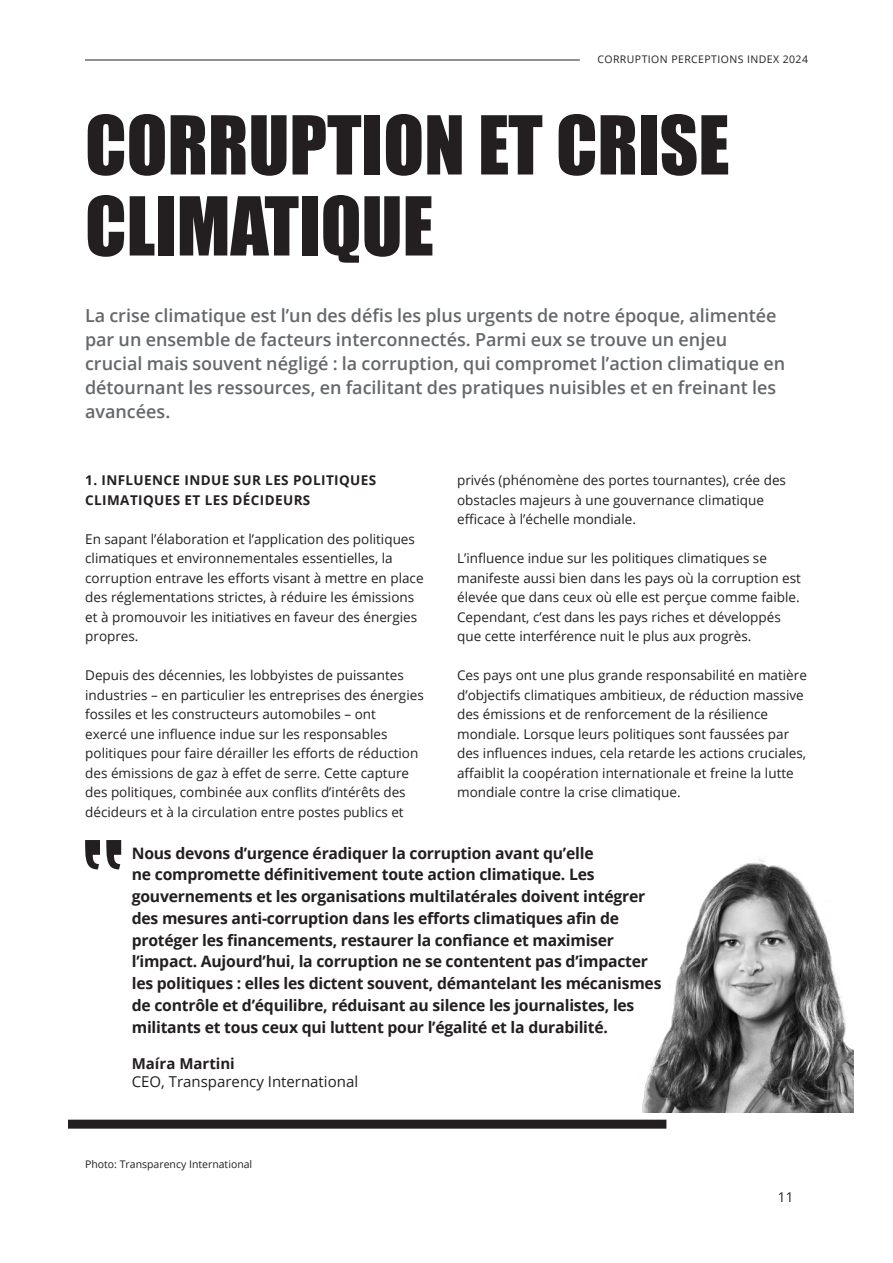
<style>
.page{position:relative;width:893px;height:1263px;background:#fff}
.page>*{position:absolute;margin:0;border:0;box-sizing:border-box;transform-origin:0 0}
.t1{font:75px/81px "Impact";color:#231f20}
.t2{font:600 18px/24px "Open Sans";color:#64686b}
.t3{font:700 15.75px/21.8px "Open Sans";letter-spacing:-.015em;color:#231f20}
.t4{font:15px "Open Sans";color:#231f20}
.t5{font:700 15px "Open Sans";color:#231f20}
.t6{font:13.5px/19.5px "Open Sans";color:#231f20}
.t7{font:700 13.5px/19.5px "Open Sans";letter-spacing:.03em;color:#231f20}
.t8{font:10.5px "Open Sans";color:#231f20}
.t9{font:10.5px "Open Sans";letter-spacing:.04em;color:#231f20}
</style>
<div class="page">
<hr style="left:85px;top:60px;width:495px;height:1px;background:#231f20">
<div style="left:68px;top:1120px;width:598px;height:9px;background:#231f20"></div>
<svg style="left:85px;top:840px;width:36px;height:29px"></svg>
<img style="left:642px;top:859px;width:211px;height:254px">
<p class="t9" style="left:597px;top:53px;width:212px">CORRUPTION PERCEPTIONS INDEX 2024</p>
<h1 class="t1" style="left:85px;top:105px;width:646px">CORRUPTION ET CRISE<br>CLIMATIQUE</h1>
<p class="t2" style="left:85px;top:303px;width:702px">La crise climatique est l’un des défis les plus urgents de notre époque, alimentée par un ensemble de facteurs interconnectés. Parmi eux se trouve un enjeu crucial mais souvent négligé : la corruption, qui compromet l’action climatique en détournant les ressources, en facilitant des pratiques nuisibles et en freinant les avancées.</p>
<p class="t7" style="left:85px;top:472px;width:293px">1. INFLUENCE INDUE SUR LES POLITIQUES<br>CLIMATIQUES ET LES DÉCIDEURS</p>
<p class="t6" style="left:85px;top:529px;width:340px">En sapant l’élaboration et l’application des politiques climatiques et environnementales essentielles, la corruption entrave les efforts visant à mettre en place des réglementations strictes, à réduire les émissions et à promouvoir les initiatives en faveur des énergies propres.</p>
<p class="t6" style="left:85px;top:665px;width:340px">Depuis des décennies, les lobbyistes de puissantes industries – en particulier les entreprises des énergies fossiles et les constructeurs automobiles – ont<br>exercé une influence indue sur les responsables politiques pour faire dérailler les efforts de réduction des émissions de gaz à effet de serre. Cette capture des politiques, combinée aux conflits d’intérêts des décideurs et à la circulation entre postes publics et</p>
<p class="t6" style="left:457px;top:470px;width:330px">privés (phénomène des portes tournantes), crée des obstacles majeurs à une gouvernance climatique efficace à l’échelle mondiale.</p>
<p class="t6" style="left:457px;top:548px;width:345px">L’influence indue sur les politiques climatiques se manifeste aussi bien dans les pays où la corruption est élevée que dans ceux où elle est perçue comme faible.<br>Cependant, c’est dans les pays riches et développés que cette interférence nuit le plus aux progrès.</p>
<p class="t6" style="left:457px;top:665px;width:351px">Ces pays ont une plus grande responsabilité en matière d’objectifs climatiques ambitieux, de réduction massive des émissions et de renforcement de la résilience mondiale. Lorsque leurs politiques sont faussées par des influences indues, cela retarde les actions cruciales, affaiblit la coopération internationale et freine la lutte mondiale contre la crise climatique.</p>
<p class="t3" style="left:132px;top:843px;width:531px">Nous devons d’urgence éradiquer la corruption avant qu’elle<br>ne compromette définitivement toute action climatique. Les gouvernements et les organisations multilatérales doivent intégrer des mesures anti-corruption dans les efforts climatiques afin de protéger les financements, restaurer la confiance et maximiser l’impact. Aujourd’hui, la corruption ne se contentent pas d’impacter les politiques : elles les dictent souvent, démantelant les mécanismes de contrôle et d’équilibre, réduisant au silence les journalistes, les militants et tous ceux qui luttent pour l’égalité et la durabilité.</p>
<p class="t5" style="left:132px;top:1057px;width:105px">Maíra Martini</p>
<p class="t4" style="left:132px;top:1071px;width:228px">CEO, Transparency International</p>
<p class="t8" style="left:85px;top:1157px;width:169px">Photo: Transparency International</p>
<p class="t6" style="left:778px;top:1188px;width:17px">11</p>
</div>
